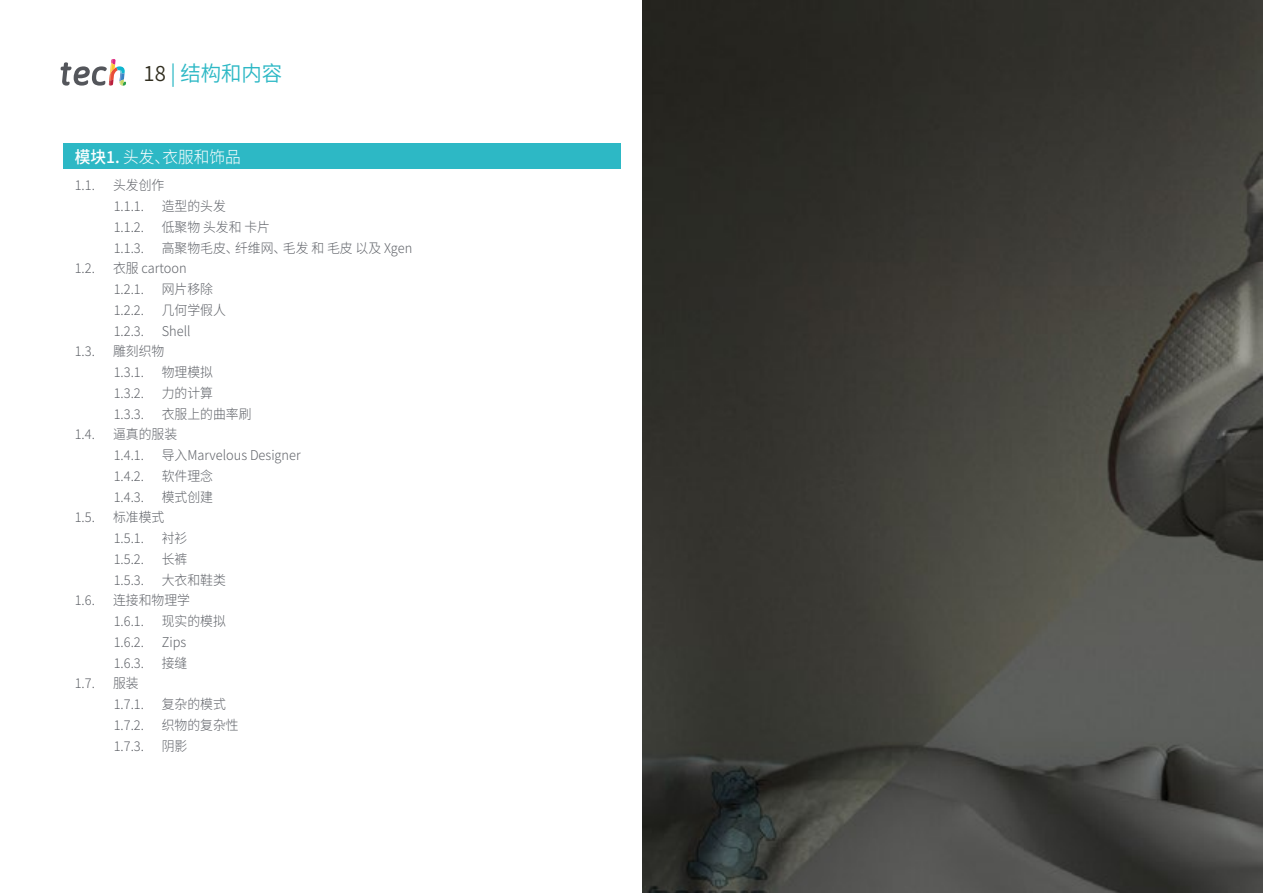
<style>
.page{position:relative;width:1263px;height:893px;background:#fff}
.page>*{position:absolute;margin:0;border:0;box-sizing:border-box;transform-origin:0 0}
.t1{font:21px "Source Han Sans CN";color:#2db8c5}
.t2{font:300 16.5px "Source Han Sans CN";color:#fff;scale:.95 1}
.t3{font:300 13.5px/20.7px "Source Han Sans CN";color:#61646a;scale:.95 1}
.s1{color:#312e20}
.s2{font-weight:500}
</style>
<div class="page">
<div style="left:64px;top:144px;width:557px;height:25px;background:#2db8c5"></div>
<svg style="left:61px;top:59px;width:65px;height:27px"></svg>
<img style="left:642px;top:0;width:621px;height:893px">
<h1 class="t1" style="left:144px;top:61px;width:140px"><span class="s1">18</span> | 结构和内容</h1>
<p class="t2" style="left:75px;top:148px;width:176px"><span class="s2">模块1.</span> 头发、衣服和饰品</p>
<p class="t3" style="left:75px;top:175px;width:23px">1.1.</p>
<p class="t3" style="left:113px;top:175px;width:55px">头发创作<br>1.1.1.</p>
<p class="t3" style="left:162px;top:196px;width:69px">造型的头发</p>
<p class="t3" style="left:114px;top:217px;width:33px">1.1.2.</p>
<p class="t3" style="left:162px;top:217px;width:115px">低聚物 头发和 卡片</p>
<p class="t3" style="left:114px;top:238px;width:33px">1.1.3.</p>
<p class="t3" style="left:162px;top:238px;width:265px">高聚物毛皮、纤维网、毛发 和 毛皮 以及 Xgen</p>
<p class="t3" style="left:75px;top:258px;width:23px">1.2.</p>
<p class="t3" style="left:113px;top:258px;width:79px">衣服 cartoon<br>1.2.1.</p>
<p class="t3" style="left:162px;top:279px;width:56px">网片移除</p>
<p class="t3" style="left:114px;top:300px;width:33px">1.2.2.</p>
<p class="t3" style="left:162px;top:300px;width:69px">几何学假人</p>
<p class="t3" style="left:114px;top:321px;width:33px">1.2.3.</p>
<p class="t3" style="left:162px;top:321px;width:32px">Shell</p>
<p class="t3" style="left:75px;top:341px;width:23px">1.3.</p>
<p class="t3" style="left:113px;top:341px;width:55px">雕刻织物<br>1.3.1.</p>
<p class="t3" style="left:162px;top:362px;width:56px">物理模拟</p>
<p class="t3" style="left:114px;top:383px;width:33px">1.3.2.</p>
<p class="t3" style="left:162px;top:383px;width:56px">力的计算</p>
<p class="t3" style="left:114px;top:404px;width:33px">1.3.3.</p>
<p class="t3" style="left:162px;top:404px;width:96px">衣服上的曲率刷</p>
<p class="t3" style="left:75px;top:424px;width:23px">1.4.</p>
<p class="t3" style="left:113px;top:424px;width:69px">逼真的服装<br>1.4.1.</p>
<p class="t3" style="left:162px;top:445px;width:148px">导入Marvelous Designer</p>
<p class="t3" style="left:114px;top:466px;width:33px">1.4.2.</p>
<p class="t3" style="left:162px;top:466px;width:56px">软件理念</p>
<p class="t3" style="left:114px;top:487px;width:33px">1.4.3.</p>
<p class="t3" style="left:162px;top:487px;width:56px">模式创建</p>
<p class="t3" style="left:75px;top:507px;width:23px">1.5.</p>
<p class="t3" style="left:113px;top:507px;width:55px">标准模式<br>1.5.1.</p>
<p class="t3" style="left:162px;top:528px;width:28px">衬衫</p>
<p class="t3" style="left:114px;top:549px;width:33px">1.5.2.</p>
<p class="t3" style="left:162px;top:549px;width:28px">长裤</p>
<p class="t3" style="left:114px;top:570px;width:33px">1.5.3.</p>
<p class="t3" style="left:162px;top:570px;width:69px">大衣和鞋类</p>
<p class="t3" style="left:75px;top:590px;width:23px">1.6.</p>
<p class="t3" style="left:113px;top:590px;width:82px">连接和物理学<br>1.6.1.</p>
<p class="t3" style="left:162px;top:611px;width:69px">现实的模拟</p>
<p class="t3" style="left:114px;top:632px;width:33px">1.6.2.</p>
<p class="t3" style="left:162px;top:632px;width:27px">Zips</p>
<p class="t3" style="left:114px;top:653px;width:33px">1.6.3.</p>
<p class="t3" style="left:162px;top:653px;width:28px">接缝</p>
<p class="t3" style="left:75px;top:673px;width:23px">1.7.</p>
<p class="t3" style="left:113px;top:673px;width:34px">服装<br>1.7.1.</p>
<p class="t3" style="left:162px;top:694px;width:69px">复杂的模式</p>
<p class="t3" style="left:114px;top:715px;width:33px">1.7.2.</p>
<p class="t3" style="left:162px;top:715px;width:82px">织物的复杂性</p>
<p class="t3" style="left:114px;top:736px;width:33px">1.7.3.</p>
<p class="t3" style="left:162px;top:736px;width:28px">阴影</p>
</div>
